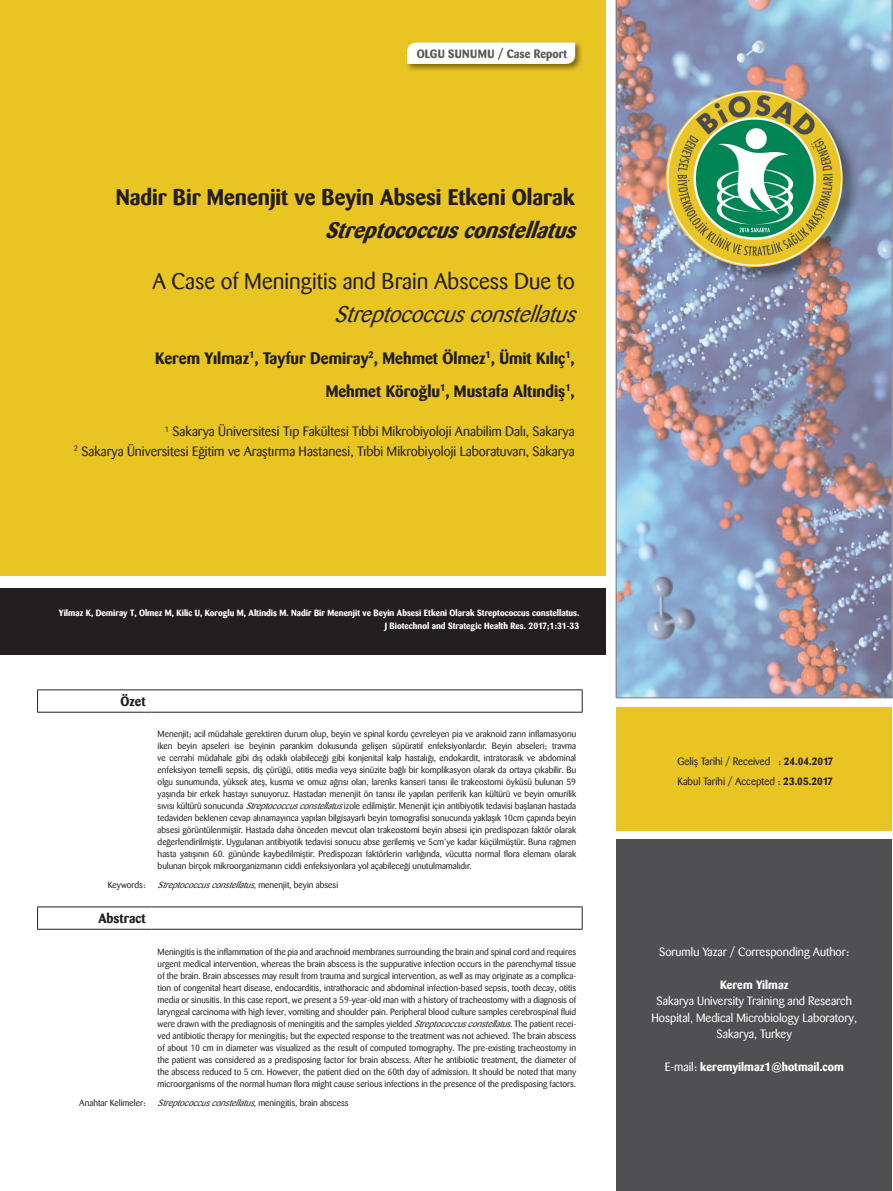
<style>
.page{position:relative;width:893px;height:1191px;background:#fff}
.page>*{position:absolute;margin:0;border:0;box-sizing:border-box;transform-origin:0 0}
.t1{font:700 22.5px "Barmeno";color:#231f20}
.t2{font:22.5px "Barmeno";color:#231f20}
.t3{font:italic 700 22.5px "Barmeno";color:#231f20}
.t4{font:italic 22.5px "Barmeno";color:#231f20}
.t5{font:700 16.5px/33px "Barmeno";color:#231f20;text-align:right}
.t6{font:13.5px/19.5px "Barmeno";color:#231f20;text-align:right}
.t7{font:700 13.5px "Barmeno";color:#231f20}
.t8{font:12px/16.5px "Barmeno";color:#fff;text-align:center}
.t9{font:700 12px "Barmeno";color:#fff}
.t10{font:700 12px "Barmeno";color:#57585a}
.t11{font:10.5px/20.1px "Barmeno";color:#231f20}
.t12{font:9px/12px "Barmeno";color:#231f20;text-align:justify}
.t13{font:700 9px/13.5px "Barmeno";color:#fff;text-align:right}
.t14{font:italic 9px "Barmeno";color:#231f20}
.s1{font-style:italic}
.s2{font-style:normal}
.s3{font-weight:700}
.s4{font-weight:400}
</style>
<div class="page">
<div style="left:0;top:0;width:605px;height:575px;background:#e9c524"></div>
<img style="left:407px;top:42px;width:175px;height:29px">
<svg style="left:407px;top:43px;width:168px;height:21px"></svg>
<hr style="left:0;top:0;width:1px;height:1191px;background:#fff">
<img style="left:616px;top:0;width:276px;height:697px">
<img style="left:666px;top:91px;width:194px;height:193px">
<img style="left:666px;top:90px;width:177px;height:177px;border-radius:88px">
<div style="left:616px;top:707px;width:276px;height:123px;background:#e9c524"></div>
<div style="left:0;top:588px;width:605px;height:66px;background:#231f20"></div>
<div style="left:616px;top:838px;width:276px;height:353px;background:#505052"></div>
<hr style="left:37px;top:689px;width:115px;height:1px;background:#231f20">
<svg style="left:37px;top:690px;width:1px;height:22px"></svg>
<hr style="left:152px;top:689px;width:431px;height:1px;background:#231f20">
<svg style="left:582px;top:690px;width:1px;height:22px"></svg>
<hr style="left:37px;top:712px;width:115px;height:1px;background:#231f20">
<hr style="left:152px;top:712px;width:431px;height:1px;background:#231f20">
<hr style="left:37px;top:906px;width:115px;height:1px;background:#231f20">
<svg style="left:37px;top:907px;width:1px;height:22px"></svg>
<hr style="left:152px;top:906px;width:431px;height:1px;background:#231f20">
<svg style="left:582px;top:907px;width:1px;height:22px"></svg>
<hr style="left:37px;top:929px;width:115px;height:1px;background:#231f20">
<hr style="left:152px;top:929px;width:431px;height:1px;background:#231f20">
<div style="left:417px;top:47px;width:150px;height:14px;background:#fff"></div>
<h3 class="t10" style="left:417px;top:46px;width:152px">OLGU SUNUMU / Case Report</h3>
<h1 class="t1" style="left:116px;top:184px;width:460px">Nadir Bir Menenjit ve Beyin Absesi Etkeni Olarak</h1>
<h1 class="t3" style="left:325px;top:217px;width:261px">Streptococcusconstellatus</h1>
<h1 class="t2" style="left:152px;top:268px;width:424px">A Case of Meningitis and Brain Abscess Due to</h1>
<h1 class="t4" style="left:334px;top:301px;width:251px">Streptococcusconstellatus</h1>
<h2 class="t5" style="left:155px;top:341px;width:421px">Kerem Yılmaz<sup>1</sup>, Tayfur Demiray<sup>2</sup>, Mehmet Ölmez<sup>1</sup>, Ümit Kılıç<sup>1</sup>,<br>Mehmet Köroğlu<sup>1</sup>, Mustafa Altındiş<sup>1</sup>,</h2>
<h3 class="t6" style="left:74px;top:422px;width:502px"><sup>1</sup> Sakarya Üniversitesi Tıp Fakültesi Tıbbi Mikrobiyoloji Anabilim Dalı, Sakarya<br><sup>2</sup> Sakarya Üniversitesi Eğitim ve Araştırma Hastanesi, Tıbbi Mikrobiyoloji Laboratuvarı, Sakarya</h3>
<p class="t13" style="left:59px;top:606px;width:522px">Yilmaz K, Demiray T, Olmez M, Kilic U, Koroglu M, Altindis M. Nadir Bir Menenjit ve Beyin Absesi Etkeni Olarak Streptococcus constellatus.<br>J Biotechnol and Strategic Health Res. 2017;1:31-33</p>
<h3 class="t7" style="left:121px;top:693px;width:27px">Özet</h3>
<p class="t12" style="left:158px;top:728px;width:420px">Menenjit; acil müdahale gerektiren durum olup, beyin ve spinal kordu çevreleyen pia ve araknoid zarın inflamasyonu iken beyin apseleri ise beyinin parankim dokusunda gelişen süpüratif enfeksiyonlardır. Beyin abseleri; travma ve cerrahi müdahale gibi dış odaklı olabileceği gibi konjenital kalp hastalığı, endokardit, intratorasik ve abdominal enfeksiyon temelli sepsis, diş çürüğü, otitis media veya sinüzite bağlı bir komplikasyon olarak da ortaya çıkabilir. Bu olgu sunumunda, yüksek ateş, kusma ve omuz ağrısı olan, larenks kanseri tanısı ile trakeostomi öyküsü bulunan 59 yaşında bir erkek hastayı sunuyoruz. Hastadan menenjit ön tanısı ile yapılan periferik kan kültürü ve beyin omurilik sıvısı kültürü sonucunda <span class="s1">Streptococcusconstellatus</span>izole edilmiştir. Menenjit için antibiyotik tedavisi başlanan hastada tedaviden beklenen cevap alınamayınca yapılan bilgisayarlı beyin tomografisi sonucunda yaklaşık 10cm çapında beyin absesi görüntülenmiştir. Hastada daha önceden mevcut olan trakeostomi beyin absesi için predispozan faktör olarak değerlendirilmiştir. Uygulanan antibiyotik tedavisi sonucu abse gerilemiş ve 5cm’ye kadar küçülmüştür. Buna rağmen hasta yatışının 60. gününde kaybedilmiştir. Predispozan faktörlerin varlığında, vücutta normal flora elemanı olarak bulunan birçok mikroorganizmanın ciddi enfeksiyonlara yol açabileceği unutulmamalıdır.</p>
<p class="t12" style="left:108px;top:879px;width:39px">Keywords:</p>
<p class="t14" style="left:158px;top:880px;width:182px">Streptococcusconstellatus<span class="s2">, m e n e n j i t , b e y i n a b s e s i</span></p>
<h3 class="t7" style="left:98px;top:910px;width:49px">Abstract</h3>
<p class="t12" style="left:158px;top:946px;width:420px">Meningitis is the inflammation of the pia and arachnoid membranes surrounding the brain and spinal cord and requires urgent medical intervention, whereas the brain abscess is the suppurative infection occurs in the parenchymal tissue of the brain. Brain abscesses may result from trauma and surgical intervention, as well as may originate as a complica&shy;tion of congenital heart disease, endocarditis, intrathoracic and abdominal infection-based sepsis, tooth decay, otitis media or sinusitis. In this case report, we present a 59-year-old man with a history of tracheostomy with a diagnosis of laryngeal carcinoma with high fever, vomiting and shoulder pain. Peripheral blood culture samples cerebrospinal fluid were drawn with the prediagnosis of meningitis and the samples yielded <span class="s1">Streptococcusconstellatus</span>. The patient recei&shy;ved antibiotic therapy for meningitis; but the expected response to the treatment was not achieved. The brain abscess of about 10 cm in diameter was visualized as the result of computed tomography. The pre-existing tracheostomy in the patient was considered as a predisposing factor for brain abscess. After he antibiotic treatment, the diameter of the abscess reduced to 5 cm. However, the patient died on the 60th day of admission. It should be noted that many microorganisms of the normal human flora might cause serious infections in the presence of the predisposing factors.</p>
<p class="t12" style="left:79px;top:1096px;width:68px">Anahtar Kelimeler:</p>
<p class="t14" style="left:158px;top:1097px;width:192px">Streptococcusconstellatus<span class="s2">, m e n i n g i t i s , b r a i n a b s c e s s</span></p>
<p class="t11" style="left:677px;top:751px;width:157px">Geliş Tarihi / Received : <span class="s3">24.04.2017<br></span>Kabul Tarihi / Accepted : <span class="s3">23.05.2017</span></p>
<h3 class="t8" style="left:659px;top:943px;width:192px">Sorumlu Yazar / Corresponding Author:</h3>
<h3 class="t9" style="left:720px;top:977px;width:70px">Kerem Yilmaz</h3>
<h3 class="t8" style="left:651px;top:992px;width:207px">Sakarya University Training and Research<br>Hospital, Medical Microbiology Laboratory,<br>Sakarya, Turkey</h3>
<h3 class="t9" style="left:665px;top:1059px;width:180px"><span class="s4">E-mail:</span> keremyilmaz1@hotmail.com</h3>
</div>
